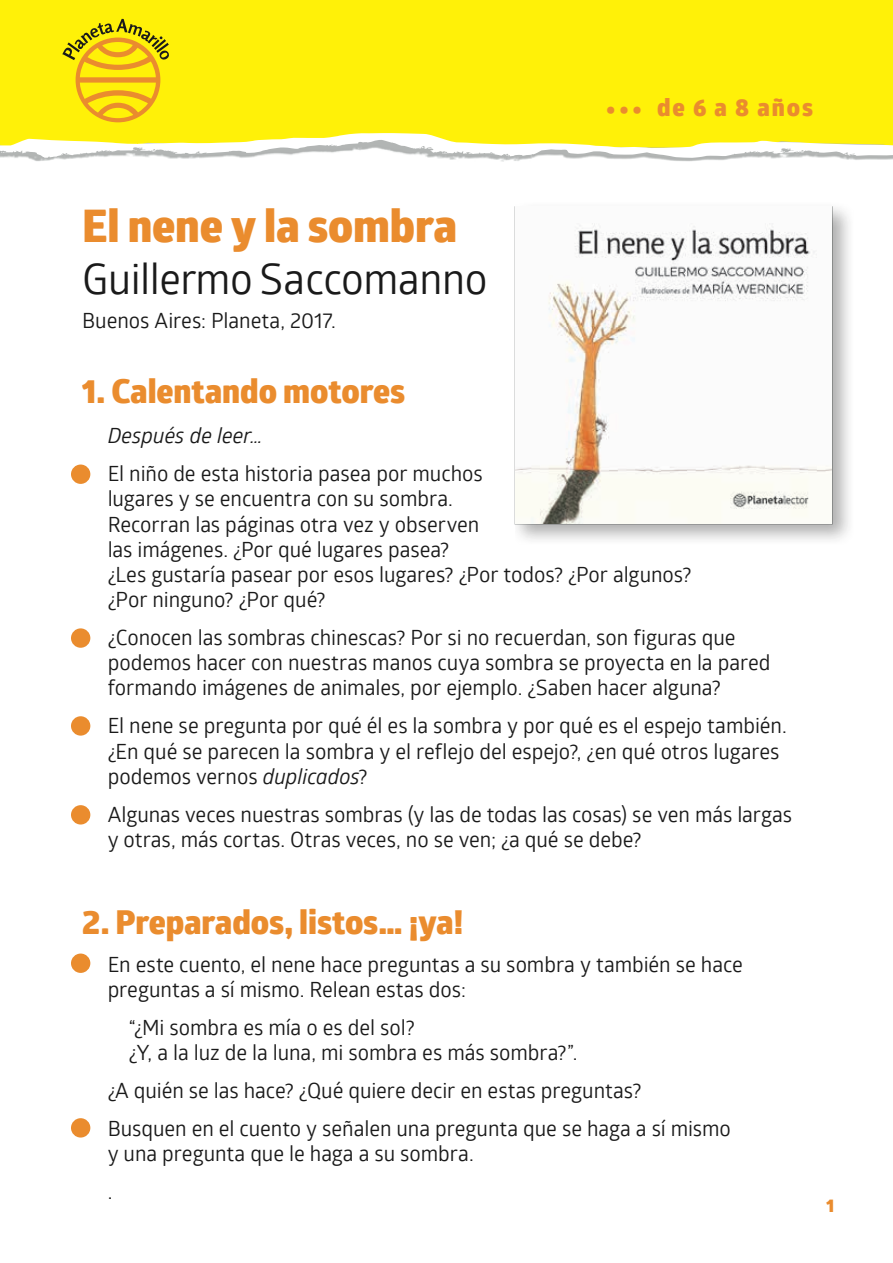
<style>
.page{position:relative;width:893px;height:1263px;background:#fff}
.page>*{position:absolute;margin:0;border:0;box-sizing:border-box;transform-origin:0 0}
.t1{font:800 45px "Glober W01";letter-spacing:-.005em;color:#ea8c2e}
.t2{font:42px "Glober W01";letter-spacing:-.01em;color:#1a1a1a}
.t3{font:800 33px "Glober W01";color:#ea8c2e}
.t4{font:800 24px "Glober W01";letter-spacing:.08em;color:#ea8c2e}
.t5{font:21px/25.2px "Glober W01";letter-spacing:-.005em;color:#1a1a1a}
.t6{font:italic 21px "Glober W01";color:#1a1a1a}
.t7{font:800 18px "Glober W01";color:#ea8c2e}
.s1{font-size:27px}
.s2{font-style:italic}
</style>
<div class="page">
<div style="left:0;top:0;width:893px;height:133px;background:#fff108"></div>
<svg style="left:62px;top:19px;width:107px;height:103px;background:#eccc11"></svg>
<svg style="left:0;top:133px;width:893px;height:26px"></svg>
<div style="left:71px;top:464px;width:19px;height:20px;background:#ea8c2e;border-radius:50%"></div>
<div style="left:71px;top:628px;width:19px;height:20px;background:#ea8c2e;border-radius:50%"></div>
<div style="left:71px;top:716px;width:19px;height:20px;background:#ea8c2e;border-radius:50%"></div>
<div style="left:71px;top:1118px;width:19px;height:19px;background:#ea8c2e;border-radius:50%"></div>
<div style="left:71px;top:805px;width:19px;height:19px;background:#ea8c2e;border-radius:50%"></div>
<div style="left:71px;top:953px;width:19px;height:20px;background:#ea8c2e;border-radius:50%"></div>
<div style="left:515px;top:201px;width:340px;height:346px;background:#1a1a1a;opacity:.35"></div>
<img style="left:515px;top:207px;width:317px;height:316px">
<p class="t4" style="left:606px;top:92px;width:209px"><span class="s1">•••</span> de 6 a 8 años</p>
<h1 class="t1" style="left:82px;top:198px;width:376px">El nene y la sombra</h1>
<h2 class="t2" style="left:82px;top:255px;width:407px">Guillermo Saccomanno</h2>
<p class="t5" style="left:82px;top:308px;width:255px">Buenos Aires: Planeta, 2017.</p>
<h3 class="t3" style="left:82px;top:371px;width:324px">1. Calentando motores</h3>
<p class="t6" style="left:108px;top:423px;width:156px">Después de leer…</p>
<p class="t5" style="left:108px;top:461px;width:585px">El niño de esta historia pasea por muchos<br>lugares y se encuentra con su sombra.<br>Recorran las páginas otra vez y observen<br>las imágenes. ¿Por qué lugares pasea?<br>¿Les gustaría pasear por esos lugares? ¿Por todos? ¿Por algunos? ¿Por ninguno? ¿Por qué?</p>
<p class="t5" style="left:108px;top:625px;width:664px">¿Conocen las sombras chinescas? Por si no recuerdan, son figuras que podemos hacer con nuestras manos cuya sombra se proyecta en la pared formando imágenes de animales, por ejemplo. ¿Saben hacer alguna?</p>
<p class="t5" style="left:108px;top:714px;width:681px">El nene se pregunta por qué él es la sombra y por qué es el espejo también. ¿En qué se parecen la sombra y el reflejo del espejo?, ¿en qué otros lugares podemos vernos <span class="s2">duplicados</span>?</p>
<p class="t5" style="left:108px;top:802px;width:686px">Algunas veces nuestras sombras (y las de todas las cosas) se ven más largas y otras, más cortas. Otras veces, no se ven; ¿a qué se debe?</p>
<h3 class="t3" style="left:82px;top:901px;width:383px">2. Preparados, listos… ¡ya!</h3>
<p class="t5" style="left:108px;top:952px;width:637px">En este cuento, el nene hace preguntas a su sombra y también se hace preguntas a sí mismo. Relean estas dos:</p>
<p class="t5" style="left:129px;top:1015px;width:450px">“¿Mi sombra es mía o es del sol?<br>¿Y, a la luz de la luna, mi sombra es más sombra?”.</p>
<p class="t5" style="left:108px;top:1072px;width:625px;line-height:38px">¿A quién se las hace? ¿Qué quiere decir en estas preguntas?<br>Busquen en el cuento y señalen una pregunta que se haga a sí mismo</p>
<p class="t5" style="left:108px;top:1135px;width:368px;line-height:38px">y una pregunta que le haga a su sombra. .</p>
<p class="t7" style="left:826px;top:1194px;width:9px">1</p>
</div>
